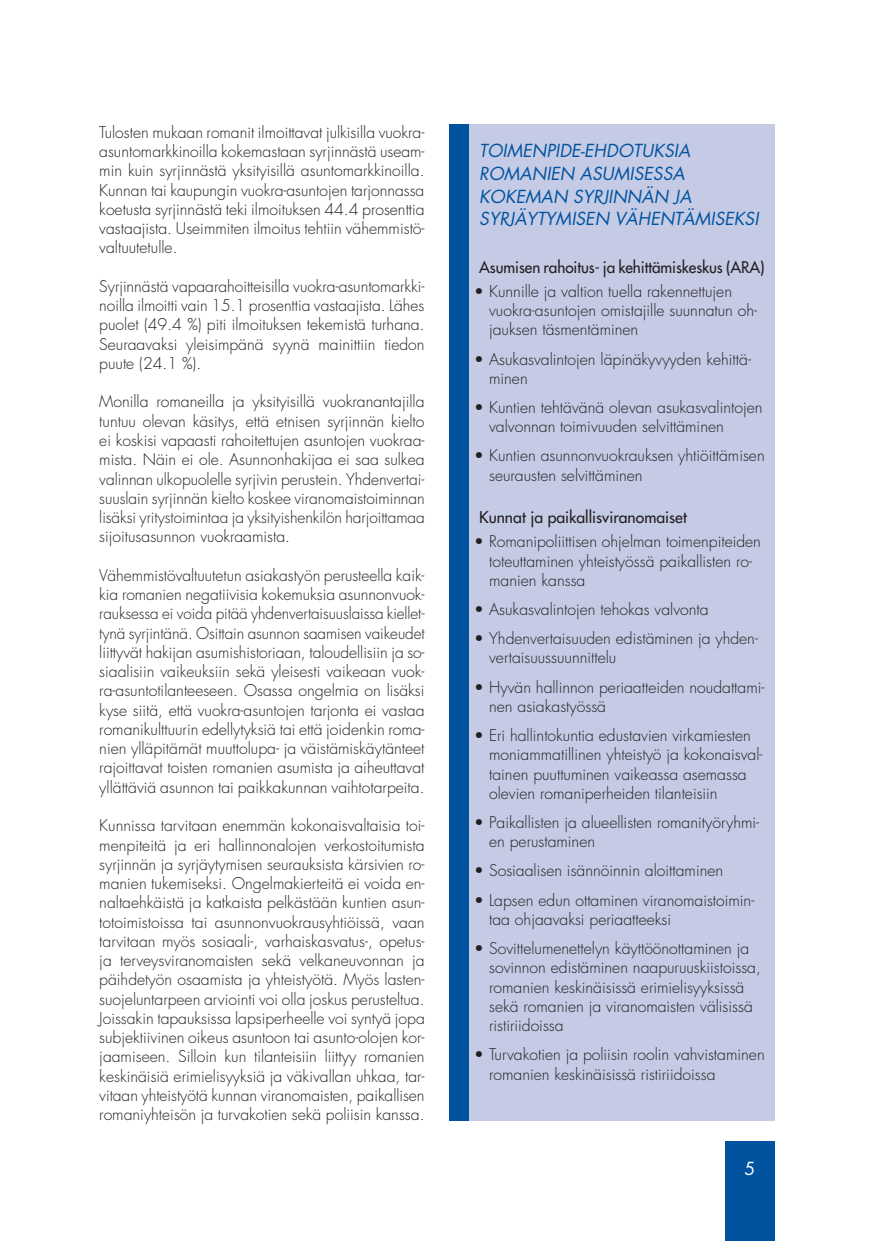
<style>
.page{position:relative;width:874px;height:1241px;background:#fff}
.page>*{position:absolute;margin:0;border:0;box-sizing:border-box;transform-origin:0 0}
.t1{font:italic 17.5px/22.8px "Futura";color:#0153a0}
.t2{font:17.5px "Futura";color:#fff}
.t3{font:300 15.75px/19.2px "Futura Std";color:#231f20}
.t4{font:500 15.75px "Futura Std";letter-spacing:-.005em;color:#231f20}
</style>
<div class="page">
<div style="left:724px;top:1141px;width:50px;height:99px;background:#0153a0"></div>
<div style="left:449px;top:124px;width:325px;height:995px;background:#c5cbe5"></div>
<div style="left:449px;top:124px;width:20px;height:995px;background:#0153a0"></div>
<p class="t3" style="left:99px;top:123px;width:327px;text-align:justify">Tulosten mukaan romanit ilmoittavat julkisilla vuokra&shy;asuntomarkkinoilla kokemastaan syrjinnästä useam&shy;min kuin syrjinnästä yksityisillä asuntomarkkinoilla.<br>Kunnan tai kaupungin vuokra-asuntojen tarjonnassa koetusta syrjinnästä teki ilmoituksen 44.4 prosenttia vastaajista. Useimmiten ilmoitus tehtiin vähemmistö&shy;valtuutetulle.</p>
<p class="t3" style="left:99px;top:277px;width:326px;text-align:justify">Syrjinnästä vapaarahoitteisilla vuokra-asuntomarkki&shy;noilla ilmoitti vain 15.1 prosenttia vastaajista. Lähes puolet (49.4 %) piti ilmoituksen tekemistä turhana.<br>Seuraavaksi yleisimpänä syynä mainittiin tiedon puute (24.1 %).</p>
<p class="t3" style="left:99px;top:392px;width:327px;text-align:justify">Monilla romaneilla ja yksityisillä vuokranantajilla tuntuu olevan käsitys, että etnisen syrjinnän kielto ei koskisi vapaasti rahoitettujen asuntojen vuokraa&shy;mista. Näin ei ole. Asunnonhakijaa ei saa sulkea valinnan ulkopuolelle syrjivin perustein. Yhdenvertai&shy;suuslain syrjinnän kielto koskee viranomaistoiminnan lisäksi yritystoimintaa ja yksityishenkilön harjoittamaa sijoitusasunnon vuokraamista.</p>
<p class="t3" style="left:99px;top:566px;width:327px;text-align:justify">Vähemmistövaltuutetun asiakastyön perusteella kaik&shy;kia romanien negatiivisia kokemuksia asunnonvuok&shy;rauksessa ei voida pitää yhdenvertaisuuslaissa kiellet&shy;tynä syrjintänä. Osittain asunnon saamisen vaikeudet liittyvät hakijan asumishistoriaan, taloudellisiin ja so&shy;siaalisiin vaikeuksiin sekä yleisesti vaikeaan vuok&shy;ra-asuntotilanteeseen. Osassa ongelmia on lisäksi kyse siitä, että vuokra-asuntojen tarjonta ei vastaa romanikulttuurin edellytyksiä tai että joidenkin roma&shy;nien ylläpitämät muuttolupa- ja väistämiskäytänteet rajoittavat toisten romanien asumista ja aiheuttavat yllättäviä asunnon tai paikkakunnan vaihtotarpeita.</p>
<p class="t3" style="left:99px;top:816px;width:327px;text-align:justify">Kunnissa tarvitaan enemmän kokonaisvaltaisia toi&shy;menpiteitä ja eri hallinnonalojen verkostoitumista syrjinnän ja syrjäytymisen seurauksista kärsivien ro&shy;manien tukemiseksi. Ongelmakierteitä ei voida en&shy;naltaehkäistä ja katkaista pelkästään kuntien asun&shy;totoimistoissa tai asunnonvuokrausyhtiöissä, vaan tarvitaan myös sosiaali-, varhaiskasvatus-, opetus&shy;ja terveysviranomaisten sekä velkaneuvonnan ja päihdetyön osaamista ja yhteistyötä. Myös lasten&shy;suojeluntarpeen arviointi voi olla joskus perusteltua.<br>Joissakin tapauksissa lapsiperheelle voi syntyä jopa subjektiivinen oikeus asuntoon tai asunto-olojen kor&shy;jaamiseen. Silloin kun tilanteisiin liittyy romanien keskinäisiä erimielisyyksiä ja väkivallan uhkaa, tar&shy;vitaan yhteistyötä kunnan viranomaisten, paikallisen romaniyhteisön ja turvakotien sekä poliisin kanssa.</p>
<p class="t1" style="left:479px;top:139px;width:281px">TOIMENPIDE-EHDOTUKSIA<br>ROMANIEN ASUMISESSA<br>KOKEMAN SYRJINNÄN JA<br>SYRJÄYTYMISEN VÄHENTÄMISEKSI</p>
<p class="t4" style="left:479px;top:257px;width:287px">Asumisen rahoitus- ja kehittämiskeskus (ARA)</p>
<p class="t3" style="left:489px;top:282px;width:269px;text-indent:-15px">• Kunnille ja valtion tuella rakennettujen vuokra-asuntojen omistajille suunnatun oh&shy;jauksen täsmentäminen</p>
<p class="t3" style="left:489px;top:349px;width:263px;text-indent:-15px">• Asukasvalintojen läpinäkyvyyden kehittä&shy;minen</p>
<p class="t3" style="left:489px;top:398px;width:275px;text-indent:-15px">• Kuntien tehtävänä olevan asukasvalintojen valvonnan toimivuuden selvittäminen</p>
<p class="t3" style="left:489px;top:446px;width:277px;text-indent:-15px">• Kuntien asunnonvuokrauksen yhtiöittämisen seurausten selvittäminen</p>
<p class="t4" style="left:479px;top:507px;width:209px">Kunnat ja paikallisviranomaiset</p>
<p class="t3" style="left:489px;top:532px;width:273px;text-indent:-15px">• Romanipoliittisen ohjelman toimenpiteiden toteuttaminen yhteistyössä paikallisten ro&shy;manien kanssa</p>
<p class="t3" style="left:474px;top:600px;width:236px">• Asukasvalintojen tehokas valvonta</p>
<p class="t3" style="left:489px;top:629px;width:270px;text-indent:-15px">• Yhdenvertaisuuden edistäminen ja yhden&shy;vertaisuussuunnittelu</p>
<p class="t3" style="left:489px;top:677px;width:277px;text-indent:-15px">• Hyvän hallinnon periaatteiden noudattami&shy;nen asiakastyössä</p>
<p class="t3" style="left:489px;top:726px;width:275px;text-indent:-15px">• Eri hallintokuntia edustavien virkamiesten moniammatillinen yhteistyö ja kokonaisval&shy;tainen puuttuminen vaikeassa asemassa olevien romaniperheiden tilanteisiin</p>
<p class="t3" style="left:489px;top:813px;width:271px;text-indent:-15px">• Paikallisten ja alueellisten romanityöryhmi&shy;en perustaminen</p>
<p class="t3" style="left:474px;top:861px;width:250px">• Sosiaalisen isännöinnin aloittaminen</p>
<p class="t3" style="left:489px;top:890px;width:266px;text-indent:-15px">• Lapsen edun ottaminen viranomaistoimin&shy;taa ohjaavaksi periaatteeksi</p>
<p class="t3" style="left:489px;top:939px;width:273px;text-indent:-15px">• Sovittelumenettelyn käyttöönottaminen ja sovinnon edistäminen naapuruuskiistoissa, romanien keskinäisissä erimielisyyksissä sekä romanien ja viranomaisten välisissä ristiriidoissa</p>
<p class="t3" style="left:489px;top:1045px;width:277px;text-indent:-15px">• Turvakotien ja poliisin roolin vahvistaminen romanien keskinäisissä ristiriidoissa</p>
<p class="t2" style="left:744px;top:1157px;width:12px">5</p>
</div>
